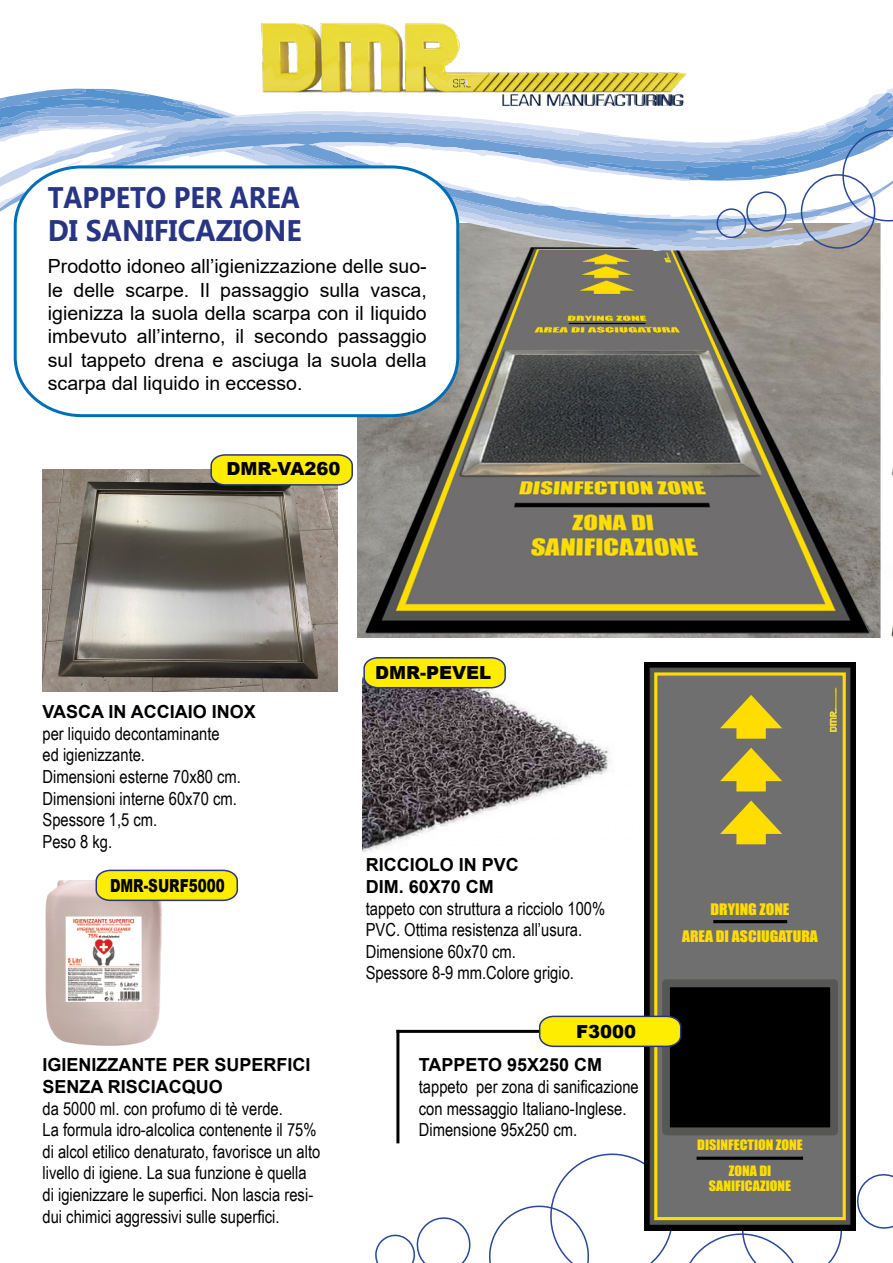
<style>
.page{position:relative;width:893px;height:1263px;background:#fff}
.page>*{position:absolute;margin:0;border:0;box-sizing:border-box;transform-origin:0 0}
.t1{font:700 29.7px/32.4px "Ebrima";color:#283583;scale:.91 1}
.t2{font:19.5px/23.4px "Arial";color:#000;text-align:justify}
.t3{font:18px/21.6px "Arial Narrow";color:#000}
.t4{font:700 18px/21.6px "Arial";color:#000}
.t5{font:900 18px "Arial";color:#000}
.t6{font:900 18px "Arial";color:#000;scale:.75 1}
.t7{font:14.55px/26.2px "Impact";color:#fd0;text-align:center;scale:1.08 1}
.t8{font:13.2px/25.3px "Impact";color:#fd0;text-align:center;scale:1.08 1}
</style>
<div class="page">
<img style="left:357px;top:251px;width:536px;height:387px">
<svg style="left:0;top:88px;width:893px;height:163px"></svg>
<svg style="left:375px;top:1217px;width:96px;height:46px"></svg>
<svg style="left:855px;top:1174px;width:38px;height:57px"></svg>
<svg style="left:489px;top:1153px;width:358px;height:110px"></svg>
<img style="left:260px;top:23px;width:429px;height:85px">
<svg style="left:12px;top:164px;width:449px;height:255px"></svg>
<img style="left:43px;top:470px;width:295px;height:221px">
<img style="left:45px;top:881px;width:117px;height:165px">
<img style="left:362px;top:676px;width:248px;height:176px">
<svg style="left:644px;top:662px;width:212px;height:568px;background:#060606"></svg>
<div style="left:650px;top:668px;width:200px;height:556px;background:#575756"></div>
<div style="left:654px;top:672px;width:192px;height:548px;background:#706f6f;border:3px solid #fd0"></div>
<div style="left:662px;top:979px;width:176px;height:156px;background:#000;border:8px solid #575756"></div>
<img style="left:829px;top:683px;width:15px;height:53px">
<div style="left:736px;top:719px;width:30px;height:20px;background:#fd0"></div>
<svg style="left:720px;top:695px;width:62px;height:33px"></svg>
<div style="left:736px;top:772px;width:30px;height:19px;background:#fd0"></div>
<svg style="left:720px;top:748px;width:62px;height:33px"></svg>
<div style="left:736px;top:824px;width:30px;height:20px;background:#fd0"></div>
<svg style="left:720px;top:800px;width:62px;height:34px"></svg>
<hr style="left:697px;top:1157px;width:106px;height:3px;background:#000">
<hr style="left:713px;top:920px;width:74px;height:3px;background:#000">
<svg style="left:210px;top:454px;width:143px;height:32px;background:#e4d617"></svg>
<svg style="left:363px;top:657px;width:144px;height:32px;background:#e4d618"></svg>
<svg style="left:538px;top:1015px;width:144px;height:33px;background:#e1d41b"></svg>
<svg style="left:95px;top:869px;width:143px;height:33px;background:#e7d920"></svg>
<hr style="left:396px;top:1030px;width:143px;height:3px;background:#000">
<hr style="left:396px;top:1030px;width:3px;height:113px;background:#000">
<h1 class="t1" style="left:48px;top:180px;width:280px">TAPPETO PER AREA<br>DI SANIFICAZIONE</h1>
<p class="t2" style="left:48px;top:254px;width:380px">Prodotto idoneo all’igienizzazione delle suo&shy;le delle scarpe. Il passaggio sulla vasca, igienizza la suola della scarpa con il liquido imbevuto all’interno, il secondo passaggio sul tappeto drena e asciuga la suola della scarpa dal liquido in eccesso.</p>
<p class="t5" style="left:226px;top:456px;width:115px">DMR-VA260</p>
<p class="t4" style="left:43px;top:701px;width:215px">VASCA IN ACCIAIO INOX</p>
<p class="t3" style="left:43px;top:722px;width:200px">per liquido decontaminante<br>ed igienizzante.<br>Dimensioni esterne 70x80 cm.<br>Dimensioni interne 60x70 cm.<br>Spessore 1,5 cm.<br>Peso 8 kg.</p>
<p class="t6" style="left:110px;top:872px;width:155px">DMR-SURF5000</p>
<p class="t4" style="left:43px;top:1054px;width:270px">IGIENIZZANTE PER SUPERFICI<br>SENZA RISCIACQUO</p>
<p class="t3" style="left:43px;top:1097px;width:279px">da 5000 ml. con profumo di tè verde.<br>La formula idro-alcolica contenente il 75% di alcol etilico denaturato, favorisce un alto livello di igiene. La sua funzione è quella di igienizzare le superfici. Non lascia resi&shy;dui chimici aggressivi sulle superfici.</p>
<p class="t5" style="left:375px;top:660px;width:117px">DMR-PEVEL</p>
<p class="t4" style="left:366px;top:854px;width:155px">RICCIOLO IN PVC<br>DIM. 60X70 CM</p>
<p class="t3" style="left:366px;top:897px;width:241px">tappeto con struttura a ricciolo 100%<br>PVC. Ottima resistenza all’usura.<br>Dimensione 60x70 cm.<br>Spessore 8-9 mm.Colore grigio.</p>
<p class="t5" style="left:576px;top:1018px;width:62px">F3000</p>
<p class="t4" style="left:419px;top:1054px;width:185px">TAPPETO 95X250 CM</p>
<p class="t3" style="left:419px;top:1075px;width:221px">tappeto per zona di sanificazione con messaggio Italiano-Inglese.<br>Dimensione 95x250 cm.</p>
<p class="t7" style="left:682px;top:896px;width:127px">DRYING ZONE<br>AREA DI ASCIUGATURA</p>
<p class="t8" style="left:697px;top:1132px;width:99px">DISINFECTION ZONE<br>ZONA DI</p>
<p class="t8" style="left:709px;top:1173px;width:78px">SANIFICAZIONE</p>
</div>
